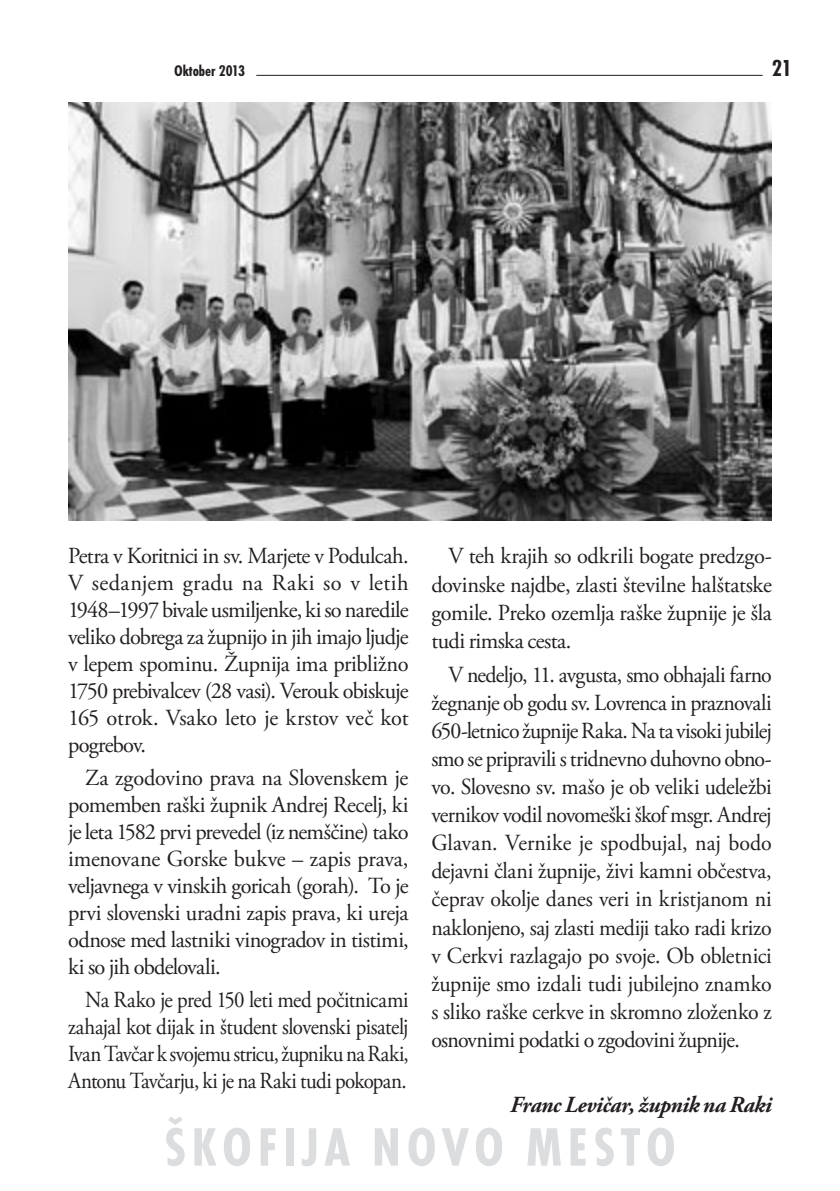
<style>
.page{position:relative;width:840px;height:1191px;background:#fff}
.page>*{position:absolute;margin:0;border:0;box-sizing:border-box;transform-origin:0 0}
.t1{font:700 condensed 56px "Futura TEE";letter-spacing:.1em;color:#dcdddf}
.t2{font:700 condensed 24px "Futura TEE";color:#231f20}
.t3{font:23px/27px "Adobe Garamond Pro";letter-spacing:-.025em;color:#231f20;text-align:justify}
.t4{font:23px/28.2px "Adobe Garamond Pro";letter-spacing:-.025em;color:#231f20;text-align:justify;scale:.95 1}
.t5{font:23px/27px "Adobe Garamond Pro";letter-spacing:-.025em;color:#231f20;text-align:justify;scale:.91 1}
.t6{font:italic 700 23px "Adobe Garamond Pro";letter-spacing:-.02em;color:#231f20}
.t7{font:700 condensed 16px "Futura TEE";color:#231f20}
</style>
<div class="page">
<hr style="left:256px;top:75px;width:506px;height:1px;background:#231f20">
<img style="left:68px;top:102px;width:703px;height:418px">
<p class="t7" style="left:174px;top:61px;width:72px">Oktober 2013</p>
<p class="t2" style="left:771px;top:54px;width:21px">21</p>
<p class="t3" style="left:68px;top:543px;width:342px">Petra v Koritnici in sv. Marjete v Podulcah.<br>V sedanjem gradu na Raki so v letih 1948–1997 bivale usmiljenke, ki so naredile veliko dobrega za župnijo in jih imajo ljudje v lepem spominu. Župnija ima približno 1750 prebivalcev (28 vasi). Verouk obiskuje 165 otrok. Vsako leto je krstov več kot pogrebov.</p>
<p class="t3" style="left:68px;top:765px;width:342px;text-indent:17px">Za zgodovino prava na Slovenskem je pomemben raški župnik Andrej Recelj, ki je leta 1582 prvi prevedel (iz nemščine) tako imenovane Gorske bukve – zapis prava, veljavnega v vinskih goricah (gorah). To je prvi slovenski uradni zapis prava, ki ureja odnose med lastniki vinogradov in tistimi, ki so jih obdelovali.</p>
<p class="t5" style="left:68px;top:987px;width:375px;text-indent:17px">Na Rako je pred 150 leti med počitnicami zahajal kot dijak in študent slovenski pisatelj Ivan Tavčar k svojemu stricu, župniku na Raki, Antonu Tavčarju, ki je na Raki tudi pokopan.</p>
<p class="t3" style="left:431px;top:543px;width:342px;line-height:28.2px;text-indent:17px">V teh krajih so odkrili bogate predzgo&shy;dovinske najdbe, zlasti številne halštatske gomile. Preko ozemlja raške župnije je šla tudi rimska cesta.</p>
<p class="t4" style="left:431px;top:661px;width:360px;text-indent:17px">V nedeljo, 11. avgusta, smo obhajali farno žegnanje ob godu sv. Lovrenca in praznovali 650-letnico župnije Raka. Na ta visoki jubilej smo se pripravili s tridnevno duhovno obno&shy;vo. Slovesno sv. mašo je ob veliki udeležbi vernikov vodil novomeški škof msgr. Andrej Glavan. Vernike je spodbujal, naj bodo dejavni člani župnije, živi kamni občestva, čeprav okolje danes veri in kristjanom ni naklonjeno, saj zlasti mediji tako radi krizo v Cerkvi razlagajo po svoje. Ob obletnici župnije smo izdali tudi jubilejno znamko s sliko raške cerkve in skromno zloženko z osnovnimi podatki o zgodovini župnije.</p>
<p class="t6" style="left:510px;top:1091px;width:263px">Franc Levičar, župnik na Raki</p>
<h1 class="t1" style="left:164px;top:1114px;width:513px">ŠKOFIJA NOVO MESTO</h1>
</div>
